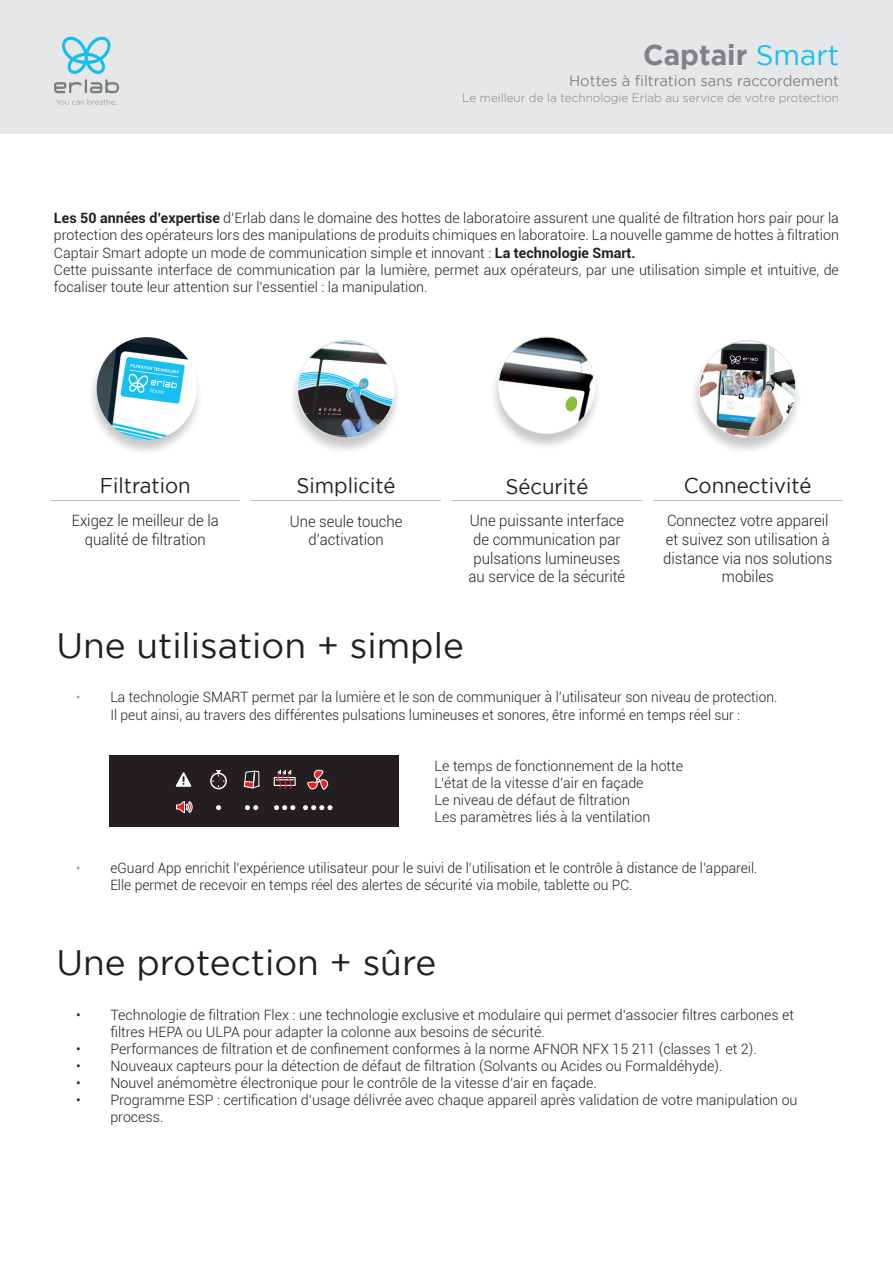
<style>
.page{position:relative;width:893px;height:1263px;background:#fff}
.page>*{position:absolute;margin:0;border:0;box-sizing:border-box;transform-origin:0 0}
.t1{font:35.25px "Gotham";color:#231f20}
.t2{font:700 28.5px "Gotham";color:#808285}
.t3{font:21.3px "Gotham";color:#231f20;scale:.95 1}
.t4{font:300 15.6px/18.8px "Roboto";color:#231f20;text-align:center;scale:.95 1}
.t5{font:15px "Gotham";color:#808285}
.t6{font:300 14.25px/17.1px "Roboto";color:#231f20}
.t7{font:300 12px "Gotham";color:#808285}
.s1{font-weight:400;color:#15c0f2}
.s2{font-weight:700}
.s3{font-size:13.5px;color:#939598}
</style>
<div class="page">
<div style="left:109px;top:755px;width:290px;height:71px;background:#231f20"></div>
<svg style="left:176px;top:772px;width:15px;height:15px"></svg>
<svg style="left:176px;top:801px;width:17px;height:12px"></svg>
<svg style="left:243px;top:770px;width:17px;height:19px"></svg>
<svg style="left:245px;top:805px;width:13px;height:5px"></svg>
<svg style="left:216px;top:805px;width:5px;height:5px"></svg>
<svg style="left:307px;top:769px;width:22px;height:21px"></svg>
<svg style="left:303px;top:805px;width:29px;height:5px"></svg>
<div style="left:274px;top:777px;width:22px;height:9px;border:1px solid #fff"></div>
<svg style="left:276px;top:770px;width:18px;height:20px"></svg>
<svg style="left:274px;top:805px;width:21px;height:5px"></svg>
<svg style="left:210px;top:770px;width:17px;height:19px"></svg>
<div style="left:0;top:0;width:893px;height:133px;background:#e6e7e9"></div>
<svg style="left:56px;top:99px;width:60px;height:6px"></svg>
<svg style="left:54px;top:36px;width:65px;height:57px"></svg>
<div style="left:489px;top:337px;width:113px;height:114px;background:#231f20;opacity:.25"></div>
<img style="left:498px;top:337px;width:97px;height:97px;border-radius:48px">
<hr style="left:452px;top:500px;width:190px;height:1px;background:#231f20">
<hr style="left:50px;top:500px;width:190px;height:1px;background:#231f20">
<hr style="left:251px;top:500px;width:190px;height:1px;background:#231f20">
<div style="left:288px;top:341px;width:113px;height:113px;background:#231f20;opacity:.25"></div>
<img style="left:298px;top:341px;width:97px;height:97px;border-radius:48px">
<hr style="left:653px;top:500px;width:190px;height:1px;background:#231f20">
<div style="left:689px;top:341px;width:114px;height:113px;background:#231f20;opacity:.25"></div>
<img style="left:699px;top:341px;width:97px;height:97px;border-radius:48px">
<div style="left:87px;top:337px;width:116px;height:120px;background:#231f20;opacity:.25"></div>
<img style="left:97px;top:337px;width:100px;height:103px">
<h2 class="t2" style="left:643px;top:38px;width:197px">Captair <span class="s1">Smart</span></h2>
<p class="t5" style="left:569px;top:72px;width:271px">Hottes à filtration sans raccordement</p>
<p class="t7" style="left:462px;top:91px;width:378px">Le meilleur de la technologie Erlab au service de votre protection</p>
<p class="t6" style="left:54px;top:209px;width:786px"><span class="s2">Les 50 années d’expertise</span> d’Erlab dans le domaine des hottes de laboratoire assurent une qualité de filtration hors pair pour la protection des opérateurs lors des manipulations de produits chimiques en laboratoire. La nouvelle gamme de hottes à filtration Captair Smart adopte un mode de communication simple et innovant : <span class="s2">La technologie Smart.<br></span>Cette puissante interface de communication par la lumière, permet aux opérateurs, par une utilisation simple et intuitive, de focaliser toute leur attention sur l’essentiel : la manipulation.</p>
<h3 class="t3" style="left:100px;top:474px;width:97px">Filtration</h3>
<p class="t4" style="left:72px;top:511px;width:156px">Exigez le meilleur de la qualité de filtration</p>
<h3 class="t3" style="left:296px;top:474px;width:106px">Simplicité</h3>
<h3 class="t3" style="left:684px;top:474px;width:136px">Connectivité</h3>
<p class="t4" style="left:663px;top:511px;width:180px">Connectez votre appareil et suivez son utilisation à distance via nos solutions mobiles</p>
<h3 class="t3" style="left:505px;top:475px;width:89px">Sécurité</h3>
<p class="t4" style="left:469px;top:511px;width:166px">Une puissante interface de communication par pulsations lumineuses au service de la sécurité</p>
<p class="t4" style="left:290px;top:511px;width:120px">Une seule touche d’activation</p>
<h1 class="t1" style="left:56px;top:626px;width:409px">Une utilisation + simple</h1>
<p class="t6" style="left:76px;top:688px;width:703px;text-align:center"><span class="s3">•</span> La technologie SMART permet par la lumière et le son de communiquer à l’utilisateur son niveau de protection.<br>Il peut ainsi, au travers des différentes pulsations lumineuses et sonores, être informé en temps réel sur :</p>
<p class="t6" style="left:434px;top:757px;width:250px">Le temps de fonctionnement de la hotte L’état de la vitesse d’air en façade<br>Le niveau de défaut de filtration<br>Les paramètres liés à la ventilation</p>
<p class="t6" style="left:110px;top:859px;width:649px;text-indent:-34px"><span class="s3">•</span> eGuard App enrichit l’expérience utilisateur pour le suivi de l’utilisation et le contrôle à distance de l’appareil.<br>Elle permet de recevoir en temps réel des alertes de sécurité via mobile, tablette ou PC.</p>
<h1 class="t1" style="left:56px;top:943px;width:382px">Une protection + sûre</h1>
<p class="t6" style="left:110px;top:1005px;width:685px;text-indent:-34px">• Technologie de filtration Flex : une technologie exclusive et modulaire qui permet d’associer filtres carbones et filtres HEPA ou ULPA pour adapter la colonne aux besoins de sécurité.</p>
<p class="t6" style="left:76px;top:1040px;width:682px">• Performances de filtration et de confinement conformes à la norme AFNOR NFX 15 211 (classes 1 et 2).</p>
<p class="t6" style="left:76px;top:1057px;width:648px">• Nouveaux capteurs pour la détection de défaut de filtration (Solvants ou Acides ou Formaldéhyde).</p>
<p class="t6" style="left:76px;top:1074px;width:522px">• Nouvel anémomètre électronique pour le contrôle de la vitesse d’air en façade.</p>
<p class="t6" style="left:110px;top:1091px;width:689px;text-indent:-34px">• Programme ESP : certification d’usage délivrée avec chaque appareil après validation de votre manipulation ou process.</p>
</div>
